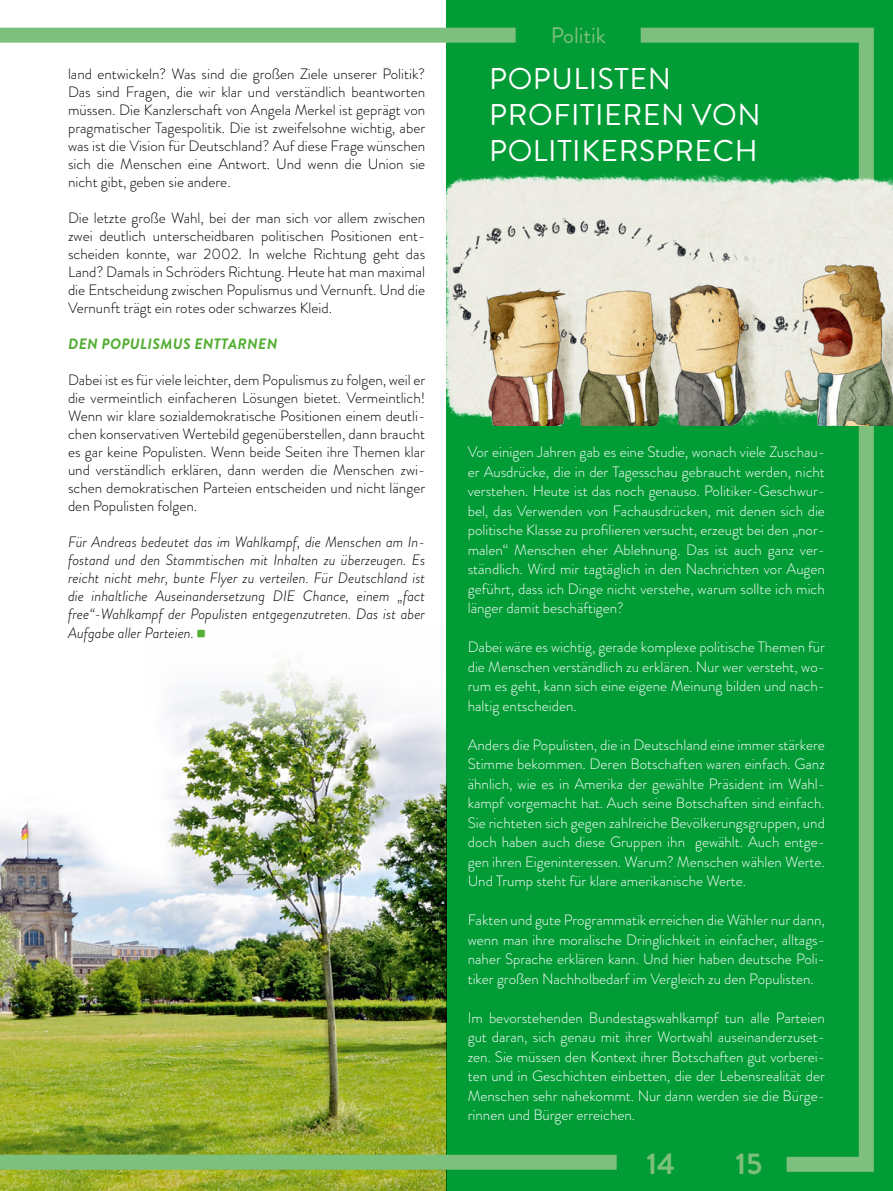
<style>
.page{position:relative;width:893px;height:1191px;background:#fff}
.page>*{position:absolute;margin:0;border:0;box-sizing:border-box;transform-origin:0 0}
.t1{font:30px/36px "Brandon Grotesque";letter-spacing:.02em;color:#fff}
.t2{font:700 30px "Brandon Grotesque";color:#7dbf7d}
.t3{font:22.5px "Brandon Grotesque";color:#7dbf7d}
.t4{font:300 15px/19.5px "Brandon Grotesque";color:#fff;text-align:justify}
.t5{font:300 15px/18px "Brandon Grotesque";color:#000;text-align:justify}
.t6{font:italic 300 15px/18px "Brandon Grotesque";color:#000;text-align:justify}
.t7{font:italic 700 15px "Brandon Grotesque";letter-spacing:.02em;color:#51ae32}
</style>
<div class="page">
<img style="left:0;top:1177px;width:446px;height:14px">
<div style="left:446px;top:0;width:447px;height:1191px;background:#029c37"></div>
<img style="left:0;top:425px;width:626px;height:752px">
<svg style="left:626px;top:27px;width:255px;height:1145px"></svg>
<div style="left:0;top:28px;width:516px;height:15px;background:#7dbf7d"></div>
<img style="left:443px;top:166px;width:450px;height:259px">
<svg style="left:197px;top:630px;width:8px;height:7px"></svg>
<p class="t5" style="left:68px;top:64px;width:359px">land entwickeln? Was sind die großen Ziele unserer Politik?<br>Das sind Fragen, die wir klar und verständlich beantworten müssen. Die Kanzlerschaft von Angela Merkel ist geprägt von pragmatischer Tagespolitik. Die ist zweifelsohne wichtig, aber was ist die Vision für Deutschland? Auf diese Frage wünschen sich die Menschen eine Antwort. Und wenn die Union sie nicht gibt, geben sie andere.</p>
<p class="t5" style="left:68px;top:208px;width:359px">Die letzte große Wahl, bei der man sich vor allem zwischen zwei deutlich unterscheidbaren politischen Positionen ent&shy;scheiden konnte, war 2002. In welche Richtung geht das Land? Damals in Schröders Richtung. Heute hat man maximal die Entscheidung zwischen Populismus und Vernunft. Und die Vernunft trägt ein rotes oder schwarzes Kleid.</p>
<p class="t7" style="left:68px;top:333px;width:211px">DEN POPULISMUS ENTTARNEN</p>
<p class="t5" style="left:68px;top:370px;width:359px">Dabei ist es für viele leichter, dem Populismus zu folgen, weil er die vermeintlich einfacheren Lösungen bietet. Vermeintlich!<br>Wenn wir klare sozialdemokratische Positionen einem deutli&shy;chen konservativen Wertebild gegenüberstellen, dann braucht es gar keine Populisten. Wenn beide Seiten ihre Themen klar und verständlich erklären, dann werden die Menschen zwi&shy;schen demokratischen Parteien entscheiden und nicht länger den Populisten folgen.</p>
<p class="t6" style="left:68px;top:532px;width:359px">Für Andreas bedeutet das im Wahlkampf, die Menschen am In&shy;fostand und den Stammtischen mit Inhalten zu überzeugen. Es reicht nicht mehr, bunte Flyer zu verteilen. Für Deutschland ist die inhaltliche Auseinandersetzung DIE Chance, einem „fact free“-Wahlkampf der Populisten entgegenzutreten. Das ist aber</p>
<p class="t6" style="left:68px;top:624px;width:128px">Aufgabe aller Parteien.</p>
<h2 class="t3" style="left:551px;top:20px;width:57px">POLITIK</h2>
<h1 class="t1" style="left:489px;top:61px;width:273px">POPULISTE N<br>PROFITIEREN VON<br>POLITIKE RSPRECH</h1>
<p class="t4" style="left:468px;top:442px;width:359px">Vor einigen Jahren gab es eine Studie, wonach viele Zuschau&shy;er Ausdrücke, die in der Tagesschau gebraucht werden, nicht verstehen. Heute ist das noch genauso. Politiker-Geschwur&shy;bel, das Verwenden von Fachausdrücken, mit denen sich die politische Klasse zu profilieren versucht, erzeugt bei den „nor&shy;malen“ Menschen eher Ablehnung. Das ist auch ganz ver&shy;ständlich. Wird mir tagtäglich in den Nachrichten vor Augen geführt, dass ich Dinge nicht verstehe, warum sollte ich mich länger damit beschäftigen?</p>
<p class="t4" style="left:468px;top:637px;width:359px">Dabei wäre es wichtig, gerade komplexe politische Themen für die Menschen verständlich zu erklären. Nur wer versteht, wo&shy;rum es geht, kann sich eine eigene Meinung bilden und nach&shy;haltig entscheiden.</p>
<p class="t4" style="left:468px;top:735px;width:359px">Anders die Populisten, die in Deutschland eine immer stärkere Stimme bekommen. Deren Botschaften waren einfach. Ganz ähnlich, wie es in Amerika der gewählte Präsident im Wahl&shy;kampf vorgemacht hat. Auch seine Botschaften sind einfach.<br>Sie richteten sich gegen zahlreiche Bevölkerungsgruppen, und doch haben auch diese Gruppen ihn gewählt. Auch entge&shy;gen ihren Eigeninteressen. Warum? Menschen wählen Werte.<br>Und Trump steht für klare amerikanische Werte.</p>
<p class="t4" style="left:468px;top:910px;width:359px">Fakten und gute Programmatik erreichen die Wähler nur dann, wenn man ihre moralische Dringlichkeit in einfacher, alltags&shy;naher Sprache erklären kann. Und hier haben deutsche Poli&shy;tiker großen Nachholbedarf im Vergleich zu den Populisten.</p>
<p class="t4" style="left:468px;top:1008px;width:359px">Im bevorstehenden Bundestagswahlkampf tun alle Parteien gut daran, sich genau mit ihrer Wortwahl auseinanderzuset&shy;zen. Sie müssen den Kontext ihrer Botschaften gut vorberei&shy;ten und in Geschichten einbetten, die der Lebensrealität der Menschen sehr nahekommt. Nur dann werden sie die Bürge&shy;rinnen und Bürger erreichen.</p>
<h1 class="t2" style="left:646px;top:1142px;width:30px">14</h1>
<h1 class="t2" style="left:736px;top:1142px;width:28px">15</h1>
</div>
